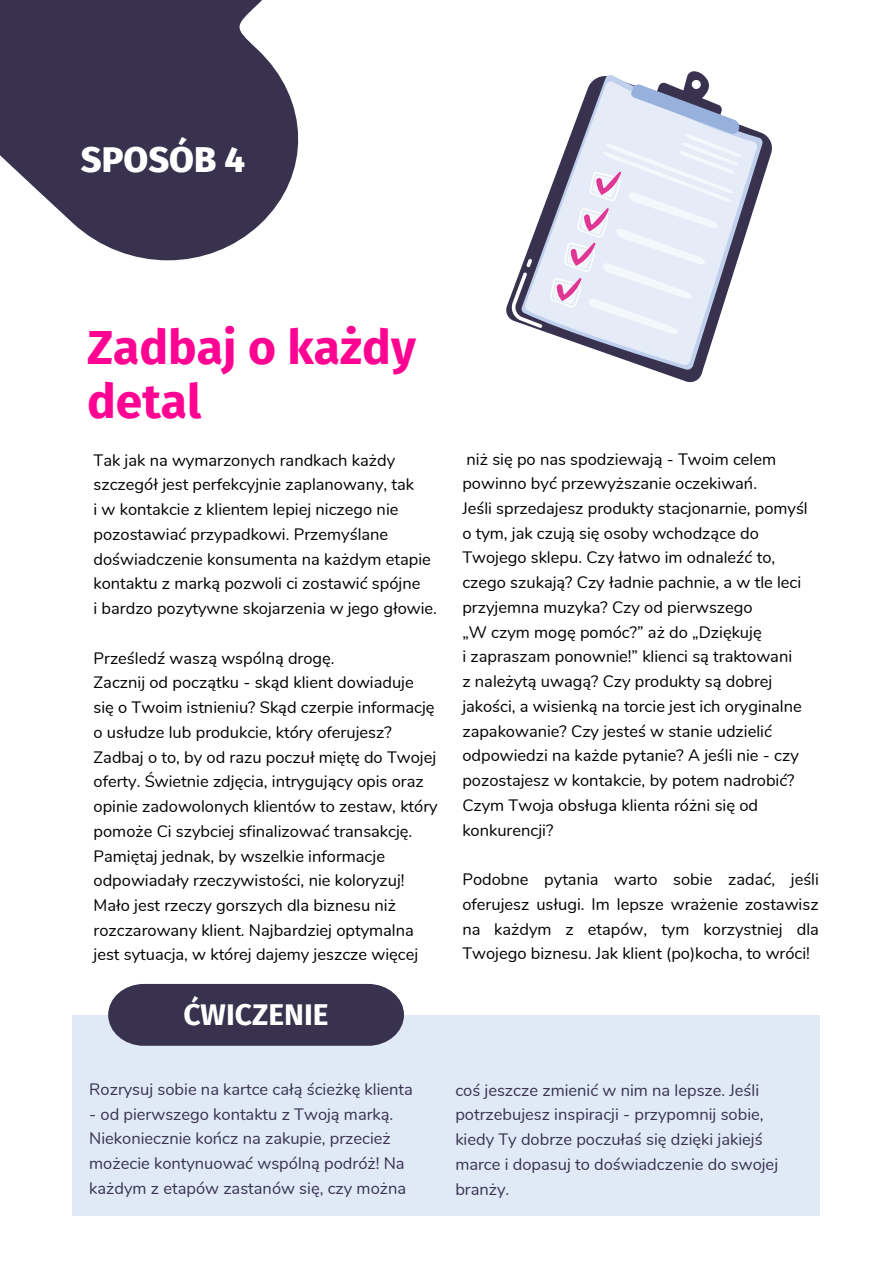
<style>
.page{position:relative;width:893px;height:1264px;background:#fff}
.page>*{position:absolute;margin:0;border:0;box-sizing:border-box;transform-origin:0 0}
.t1{font:700 48px/54px "Fira Sans";color:#ff0392}
.t2{font:800 36px "Fira Sans";color:#fff}
.t3{font:700 30px "Fira Sans";color:#fff}
.t4{font:16.5px/24.8px "Nunito";color:#000}
.t5{font:16.5px/24.8px "Nunito";color:#38324f}
</style>
<div class="page">
<div style="left:72px;top:1014px;width:748px;height:201px;background:#e0eaf7"></div>
<svg style="left:108px;top:983px;width:296px;height:62px;background:#443f5a"></svg>
<svg style="left:0;top:0;width:299px;height:260px;fill:#38324f"></svg>
<svg style="left:648px;top:134px;width:122px;height:238px"></svg>
<svg style="left:554px;top:126px;width:210px;height:242px"></svg>
<svg style="left:507px;top:71px;width:236px;height:264px"></svg>
<h2 class="t2" style="left:81px;top:139px;width:166px">SPOSÓB 4</h2>
<h1 class="t1" style="left:87px;top:321px;width:330px">Zadbaj o każdy detal</h1>
<p class="t4" style="left:93px;top:448px;width:345px">Tak jak na wymarzonych randkach każdy szczegół jest perfekcyjnie zaplanowany, tak<br>i w kontakcie z klientem lepiej niczego nie pozostawiać przypadkowi. Przemyślane doświadczenie konsumenta na każdym etapie kontaktu z marką pozwoli ci zostawić spójne<br>i bardzo pozytywne skojarzenia w jego głowie.</p>
<p class="t4" style="left:93px;top:645px;width:345px">Prześledź waszą wspólną drogę.<br>Zacznij od początku - skąd klient dowiaduje się o Twoim istnieniu? Skąd czerpie informację o usłudze lub produkcie, który oferujesz?<br>Zadbaj o to, by od razu poczuł miętę do Twojej oferty. Świetnie zdjęcia, intrygujący opis oraz opinie zadowolonych klientów to zestaw, który pomoże Ci szybciej sfinalizować transakcję.<br>Pamiętaj jednak, by wszelkie informacje odpowiadały rzeczywistości, nie koloryzuj!<br>Mało jest rzeczy gorszych dla biznesu niż rozczarowany klient. Najbardziej optymalna jest sytuacja, w której dajemy jeszcze więcej</p>
<h3 class="t3" style="left:183px;top:997px;width:147px">ĆWICZENIE</h3>
<p class="t4" style="left:462px;top:446px;width:347px">niż się po nas spodziewają - Twoim celem powinno być przewyższanie oczekiwań.<br>Jeśli sprzedajesz produkty stacjonarnie, pomyśl o tym, jak czują się osoby wchodzące do Twojego sklepu. Czy łatwo im odnaleźć to, czego szukają? Czy ładnie pachnie, a w tle leci przyjemna muzyka? Czy od pierwszego<br>„W czym mogę pomóc?” aż do „Dziękuję<br>i zapraszam ponownie!” klienci są traktowani<br>z należytą uwagą? Czy produkty są dobrej jakości, a wisienką na torcie jest ich oryginalne zapakowanie? Czy jesteś w stanie udzielić odpowiedzi na każde pytanie? A jeśli nie - czy pozostajesz w kontakcie, by potem nadrobić?<br>Czym Twoja obsługa klienta różni się od konkurencji?</p>
<p class="t4" style="left:462px;top:867px;width:358px;text-align:justify">Podobne pytania warto sobie zadać, jeśli oferujesz usługi. Im lepsze wrażenie zostawisz na każdym z etapów, tym korzystniej dla Twojego biznesu. Jak klient (po)kocha, to wróci!</p>
<p class="t5" style="left:89px;top:1076px;width:325px">Rozrysuj sobie na kartce całą ścieżkę klienta</p>
<p class="t5" style="left:89px;top:1101px;width:318px">- od pierwszego kontaktu z Twoją marką.<br>Niekoniecznie kończ na zakupie, przecież możecie kontynuować wspólną podróż! Na każdym z etapów zastanów się, czy można</p>
<p class="t5" style="left:455px;top:1077px;width:324px">coś jeszcze zmienić w nim na lepsze. Jeśli potrzebujesz inspiracji - przypomnij sobie, kiedy Ty dobrze poczułaś się dzięki jakiejś marce i dopasuj to doświadczenie do swojej branży.</p>
</div>
